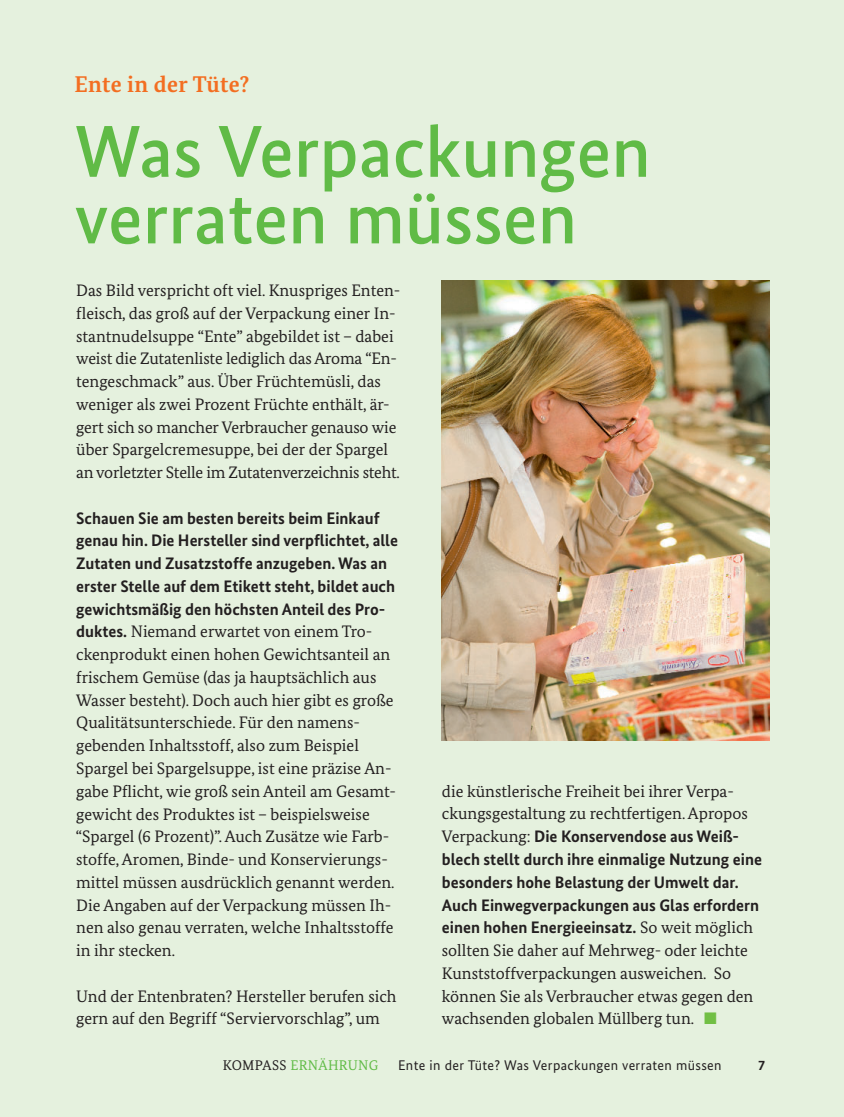
<style>
.page{position:relative;width:844px;height:1117px;background:#fff}
.page>*{position:absolute;margin:0;border:0;box-sizing:border-box;transform-origin:0 0}
.t1{font:500 73.5px/66.5px "Bundes Sans";color:#60bb46}
.t2{font:700 22.75px "Bundes Serif";letter-spacing:.015em;color:#f36e21}
.t3{font:16.62px/22.8px "Bundes Serif";color:#231f20}
.t4{font:14px "Bundes Sans";letter-spacing:.025em;color:#231f20}
.t5{font:14px "Bundes Serif";letter-spacing:.055em;color:#60bb46}
.t6{font:700 14px "Bundes Sans";color:#231f20}
.s1{font-family:"Bundes Sans";font-weight:700}
.s2{color:#71bf44}
.s3{color:#231f20}
</style>
<div class="page">
<div style="left:0;top:0;width:843px;height:1116px;background:#e5f1de"></div>
<img style="left:441px;top:280px;width:328px;height:460px">
<h3 class="t2" style="left:74px;top:71px;width:176px">Ente in der Tüte?</h3>
<h1 class="t1" style="left:75px;top:125px;width:577px">Was Verpackungen verraten müssen</h1>
<p class="t3" style="left:76px;top:280px;width:325px">Das Bild verspricht oft viel. Knuspriges Enten&shy;fleisch, das groß auf der Verpackung einer In&shy;stantnudelsuppe “Ente” abgebildet ist – dabei weist die Zutatenliste lediglich das Aroma “En&shy;tengeschmack” aus. Über Früchtemüsli, das weniger als zwei Prozent Früchte enthält, är&shy;gert sich so mancher Verbraucher genauso wie über Spargelcremesuppe, bei der der Spargel an vorletzter Stelle im Zutatenverzeichnis steht.</p>
<p class="t3" style="left:76px;top:508px;width:323px"><span class="s1">Schauen Sie am besten bereits beim Einkauf genau hin. Die Hersteller sind verpflichtet, alle Zutaten und Zusatzstoffe anzugeben. Was an erster Stelle auf dem Etikett steht, bildet auch gewichtsmäßig den höchsten Anteil des Pro&shy;duktes.</span> Niemand erwartet von einem Tro&shy;ckenprodukt einen hohen Gewichtsanteil an frischem Gemüse (das ja hauptsächlich aus Wasser besteht). Doch auch hier gibt es große Qualitätsunterschiede. Für den namens - gebenden Inhaltsstoff, also zum Beispiel Spargel bei Spargelsuppe, ist eine präzise An&shy;gabe Pflicht, wie groß sein Anteil am Gesamt&shy;gewicht des Produktes ist – beispielsweise “Spargel (6 Prozent)”. Auch Zusätze wie Farb&shy;stoffe, Aromen, Binde- und Konservierungs&shy;mittel müssen ausdrücklich genannt werden.<br>Die Angaben auf der Verpackung müssen Ih&shy;nen also genau verraten, welche Inhaltsstoffe in ihr stecken.</p>
<p class="t3" style="left:76px;top:985px;width:322px">Und der Entenbraten? Hersteller berufen sich gern auf den Begriff “Serviervorschlag”, um</p>
<p class="t3" style="left:441px;top:780px;width:321px">die künstlerische Freiheit bei ihrer Verpa&shy;ckungsgestaltung zu rechtfertigen. Apropos Verpackung: <span class="s1">Die Konservendose aus Weiß&shy;blech stellt durch ihre einmalige Nutzung eine besonders hohe Belastung der Umwelt dar.<br>Auch Einwegverpackungen aus Glas erfordern einen hohen Energieeinsatz.</span> So weit möglich sollten Sie daher auf Mehrweg- oder leichte Kunststoffverpackungen ausweichen. So können Sie als Verbraucher etwas gegen den wachsenden globalen Müllberg tun. <span class="s2">■</span></p>
<p class="t5" style="left:223px;top:1059px;width:157px"><span class="s3">KOMPASS</span> ERNÄHRUNG</p>
<p class="t4" style="left:398px;top:1059px;width:325px">Ente in der Tüte? Was Verpackungen verraten müssen</p>
<p class="t6" style="left:758px;top:1059px;width:8px">7</p>
</div>
